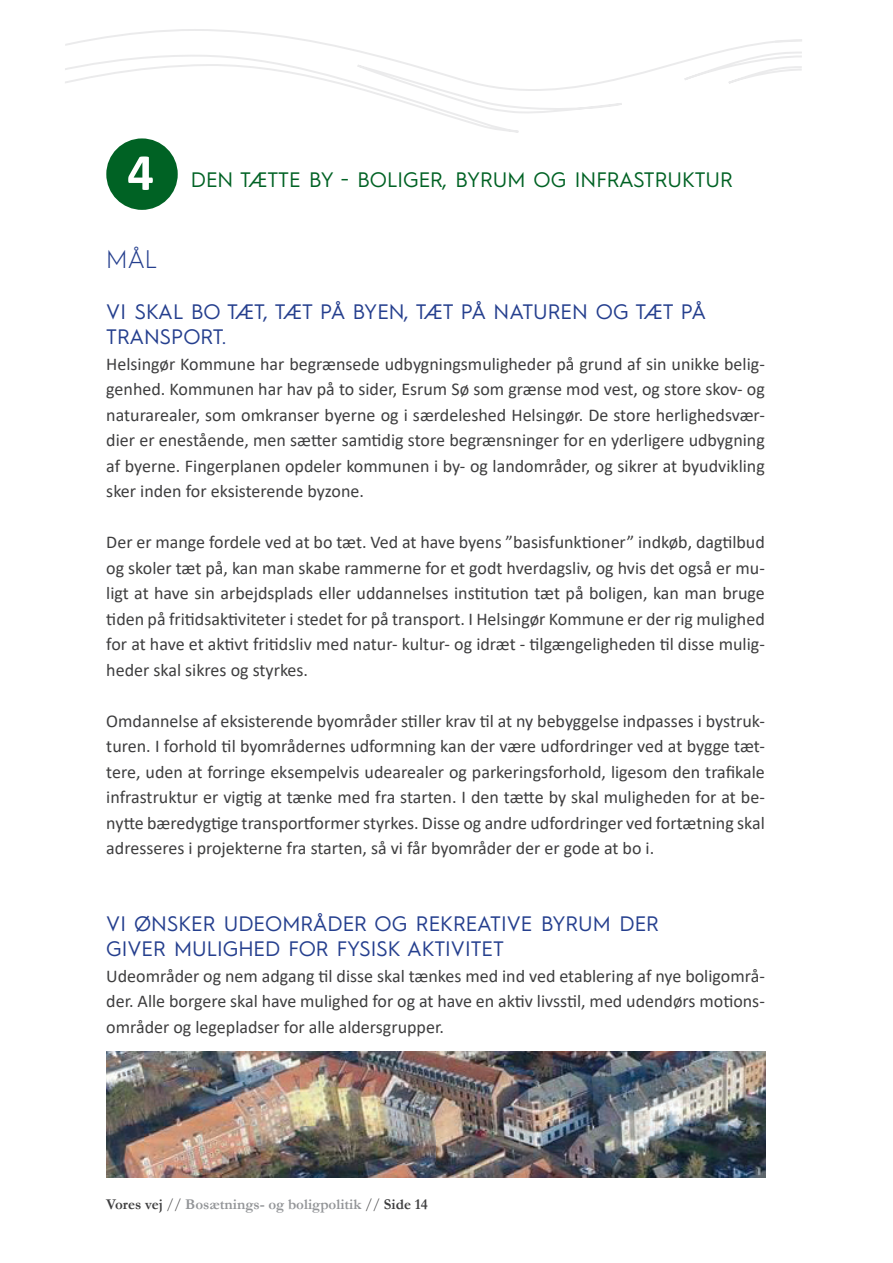
<style>
.page{position:relative;width:893px;height:1263px;background:#fff}
.page>*{position:absolute;margin:0;border:0;box-sizing:border-box;transform-origin:0 0}
.t1{font:700 52.5px "Calibri";color:#fff}
.t2{font:300 25.5px "Hurme Geometric Sans 1";color:#253f8e}
.t3{font:21px/25.5px "Hurme Geometric Sans 1";color:#253f8e}
.t4{font:21px "Hurme Geometric Sans 1";color:#006224}
.t5{font:18px/25.5px "Calibri";color:#3e3e3f;text-align:justify}
.t6{font:700 15px "Garamond";color:#939598}
.s1{color:#3e3e3f}
.s2{font-weight:400;color:#3e3e3f}
</style>
<div class="page">
<svg style="left:65px;top:29px;width:737px;height:104px"></svg>
<svg style="left:65px;top:74px;width:331px;height:129px"></svg>
<div style="left:106px;top:138px;width:72px;height:72px;background:#006224;border-radius:50%"></div>
<img style="left:106px;top:1051px;width:659px;height:127px">
<h1 class="t1" style="left:127px;top:135px;width:28px">4</h1>
<p class="t4" style="left:191px;top:165px;width:544px">DEN TÆTTE BY - BOLIGER, BYRUM OG INFRASTRUKTUR</p>
<h2 class="t2" style="left:106px;top:242px;width:53px">MÅL</h2>
<p class="t3" style="left:106px;top:297px;width:601px">VI SKAL BO TÆT, TÆT PÅ BYEN, TÆT PÅ NATUREN OG TÆT PÅ<br>TRANSPORT.</p>
<p class="t5" style="left:106px;top:351px;width:660px">Helsingør Kommune har begrænsede udbygningsmuligheder på grund af sin unikke belig&shy;genhed. Kommunen har hav på to sider, Esrum Sø som grænse mod vest, og store skov- og naturarealer, som omkranser byerne og i særdeleshed Helsingør. De store herlighedsvær&shy;dier er enestående, men sætter samtidig store begrænsninger for en yderligere udbygning af byerne. Fingerplanen opdeler kommunen i by- og landområder, og sikrer at byudvikling sker inden for eksisterende byzone.</p>
<p class="t5" style="left:106px;top:529px;width:660px">Der er mange fordele ved at bo tæt. Ved at have byens ”basisfunktioner” indkøb, dagtilbud og skoler tæt på, kan man skabe rammerne for et godt hverdagsliv, og hvis det også er mu&shy;ligt at have sin arbejdsplads eller uddannelses institution tæt på boligen, kan man bruge tiden på fritidsaktiviteter i stedet for på transport. I Helsingør Kommune er der rig mulighed for at have et aktivt fritidsliv med natur- kultur- og idræt - tilgængeligheden til disse mulig&shy;heder skal sikres og styrkes.</p>
<p class="t5" style="left:106px;top:708px;width:660px">Omdannelse af eksisterende byområder stiller krav til at ny bebyggelse indpasses i bystruk&shy;turen. I forhold til byområdernes udformning kan der være udfordringer ved at bygge tæt&shy;tere, uden at forringe eksempelvis udearealer og parkeringsforhold, ligesom den trafikale infrastruktur er vigtig at tænke med fra starten. I den tætte by skal muligheden for at be&shy;nytte bæredygtige transportformer styrkes. Disse og andre udfordringer ved fortætning skal adresseres i projekterne fra starten, så vi får byområder der er gode at bo i.</p>
<p class="t3" style="left:106px;top:909px;width:554px">VI ØNSKER UDEOMRÅDER OG REKREATIVE BYRUM DER<br>GIVER MULIGHED FOR FYSISK AKTIVITET</p>
<p class="t5" style="left:106px;top:962px;width:660px">Udeområder og nem adgang til disse skal tænkes med ind ved etablering af nye boligområ&shy;der. Alle borgere skal have mulighed for og at have en aktiv livsstil, med udendørs motions&shy;områder og legepladser for alle aldersgrupper.</p>
<p class="t6" style="left:106px;top:1194px;width:323px"><span class="s1">Vores vej</span> <span class="s2">//</span> Bosætnings- og boligpolitik <span class="s2">//</span> <span class="s1">Side 14</span></p>
</div>
